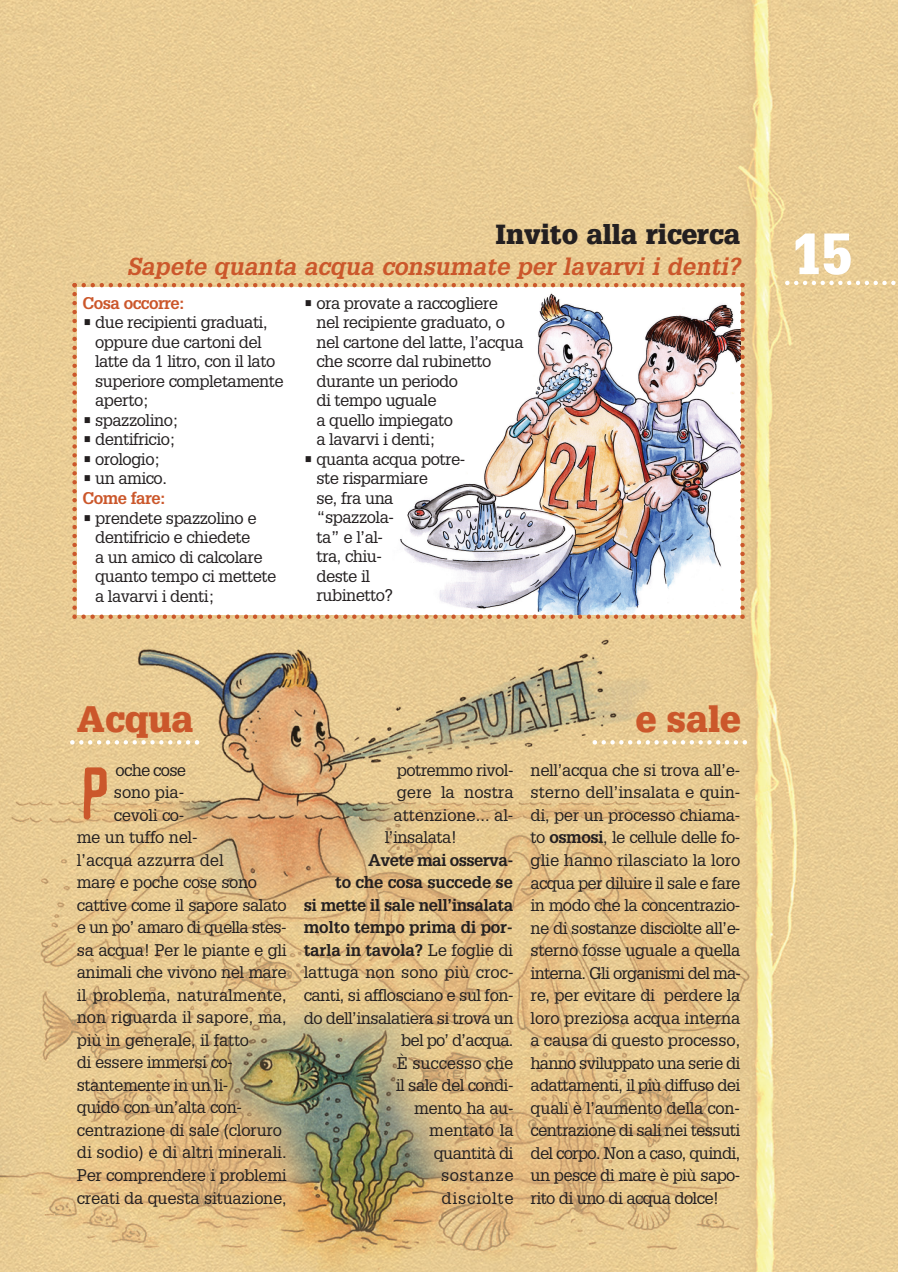
<style>
.page{position:relative;width:898px;height:1272px;background:#fff}
.page>*{position:absolute;margin:0;border:0;box-sizing:border-box;transform-origin:0 0}
.t1{font:70.5px "Confidential";color:#cb572b}
.t2{font:900 56.7px "Glypha 75";color:#fff;scale:.95 1}
.t3{font:900 36px "Glypha 75";color:#cb572b}
.t4{font:900 27px "Glypha 75";color:#231f20}
.t5{font:italic 700 24px "Glypha";color:#cb572b}
.t6{font:16.5px/22.5px "Glypha 55 Roman";letter-spacing:-.03em;color:#231f20}
.t7{font:16.5px "Glypha 55 Roman";color:#231f20}
.t8{font:700 16.5px/22.5px "Glypha 65";letter-spacing:-.01em;color:#231f20;text-align:right}
.t9{font:16.5px "Glypha 55 Roman";letter-spacing:-.01em;color:#231f20}
.t10{font:700 16.5px "Glypha 65";letter-spacing:-.03em;color:#cb572b}
.s1{font-family:"Glypha 55 Roman";font-weight:400}
.s2{font-family:"Glypha 65";font-weight:700}
</style>
<div class="page">
<img style="left:0;top:0;width:897px;height:1271px">
<svg style="left:592px;top:740px;width:154px;height:4px"></svg>
<svg style="left:70px;top:740px;width:129px;height:4px"></svg>
<svg style="left:784px;top:281px;width:113px;height:4px"></svg>
<svg style="left:72px;top:283px;width:672px;height:336px"></svg>
<h3 class="t4" style="left:495px;top:218px;width:246px">Invito alla ricerca</h3>
<h3 class="t5" style="left:127px;top:251px;width:616px">Sapete quanta acqua consumate per lavarvi i denti?</h3>
<p class="t10" style="left:82px;top:293px;width:104px">Cosa occorre:</p>
<p class="t6" style="left:95px;top:312px;width:190px;line-height:19.5px;text-indent:-13px">• due recipienti graduati, oppure due cartoni del latte da 1 litro, con il lato superiore completamente aperto;</p>
<p class="t6" style="left:82px;top:408px;width:98px">• spazzolino;</p>
<p class="t6" style="left:82px;top:428px;width:95px">• dentifricio;</p>
<p class="t6" style="left:82px;top:447px;width:80px">• orologio;</p>
<p class="t6" style="left:82px;top:467px;width:86px">• un amico.</p>
<p class="t10" style="left:82px;top:488px;width:85px">Come fare:</p>
<p class="t6" style="left:95px;top:507px;width:183px;line-height:19.5px;text-indent:-13px">• prendete spazzolino e dentifricio e chiedete<br>a un amico di calcolare quanto tempo ci mettete a lavarvi i denti;</p>
<p class="t6" style="left:316px;top:293px;width:208px;line-height:19.5px;text-indent:-13px">• ora provate a raccogliere nel recipiente graduato, o nel cartone del latte, l’acqua che scorre dal rubinetto durante un periodo<br>di tempo uguale<br>a quello impiegato<br>a lavarvi i denti;</p>
<p class="t6" style="left:316px;top:449px;width:150px;line-height:19.5px;text-indent:-13px">• quanta acqua potre&shy;ste risparmiare<br>se, fra una “spazzola-<br>ta” e l’al-<br>tra, chiu-<br>deste il<br>rubinetto?</p>
<h3 class="t3" style="left:77px;top:697px;width:118px">Acqua</h3>
<h3 class="t3" style="left:635px;top:697px;width:106px">e sale</h3>
<h1 class="t1" style="left:77px;top:764px;width:37px">P</h1>
<p class="t6" style="left:115px;top:758px;width:72px">oche cose</p>
<p class="t6" style="left:114px;top:780px;width:72px">sono pia-</p>
<p class="t6" style="left:114px;top:803px;width:72px">cevoli co-</p>
<p class="t6" style="left:77px;top:825px;width:122px">me un tuffo nel-</p>
<p class="t7" style="left:77px;top:849px;width:148px">l’acqua azzurra del</p>
<p class="t6" style="left:77px;top:870px;width:182px">mare e poche cose sono</p>
<p class="t6" style="left:77px;top:893px;width:211px">cattive come il sapore salato</p>
<p class="t6" style="left:77px;top:915px;width:211px">e un po’ amaro di quella stes-</p>
<p class="t6" style="left:77px;top:938px;width:211px">sa acqua! Per le piante e gli</p>
<p class="t6" style="left:77px;top:960px;width:211px">animali che vivono nel mare</p>
<p class="t7" style="left:77px;top:985px;width:211px">il problema, naturalmente,</p>
<p class="t7" style="left:77px;top:1007px;width:211px">non riguarda il sapore, ma,</p>
<p class="t6" style="left:77px;top:1028px;width:174px">più in generale, il fatto</p>
<p class="t6" style="left:77px;top:1050px;width:157px">di essere immersi co-</p>
<p class="t6" style="left:77px;top:1073px;width:153px">stantemente in un li-</p>
<p class="t6" style="left:77px;top:1095px;width:166px">quido con un’alta con-</p>
<p class="t6" style="left:77px;top:1118px;width:206px">centrazione di sale (cloruro</p>
<p class="t7" style="left:77px;top:1142px;width:211px">di sodio) e di altri minerali.</p>
<p class="t6" style="left:77px;top:1163px;width:211px">Per comprendere i problemi</p>
<p class="t9" style="left:77px;top:1187px;width:211px">creati da questa situazione,</p>
<p class="t6" style="left:396px;top:758px;width:118px">potremmo rivol-</p>
<p class="t7" style="left:396px;top:782px;width:118px">gere la nostra</p>
<p class="t7" style="left:393px;top:805px;width:121px">attenzione... al-</p>
<p class="t6" style="left:384px;top:825px;width:74px">l’insalata!</p>
<p class="t8" style="left:303px;top:848px;width:211px">Avete mai osserva-<br>to che cosa succede se<br>si mette il sale nell’insalata molto tempo prima di por&shy;tarla in tavola? <span class="s1">Le foglie di</span></p>
<p class="t6" style="left:303px;top:960px;width:211px;text-align:right">lattuga non sono più croc&shy;canti, si afflosciano e sul fon&shy;do dell’insalatiera si trova un bel po’ d’acqua.<br>È successo che<br>il sale del condi-<br>mento ha au-<br>mentato la<br>quantità di<br>sostanze<br>disciolte</p>
<p class="t6" style="left:530px;top:758px;width:212px;text-align:justify">nell’acqua che si trova all’e&shy;sterno dell’insalata e quin&shy;di, per un processo chiama&shy;to <span class="s2">osmosi</span>, le cellule delle fo&shy;glie hanno rilasciato la loro acqua per diluire il sale e fare in modo che la concentrazio&shy;ne di sostanze disciolte all’e&shy;sterno fosse uguale a quella interna. Gli organismi del ma&shy;re, per evitare di perdere la loro preziosa acqua interna a causa di questo processo, hanno sviluppato una serie di adattamenti, il più diffuso dei quali è l’aumento della con&shy;centrazione di sali nei tessuti del corpo. Non a caso, quindi, un pesce di mare è più sapo&shy;rito di uno di acqua dolce!</p>
<h2 class="t2" style="left:791px;top:219px;width:65px">15</h2>
</div>
